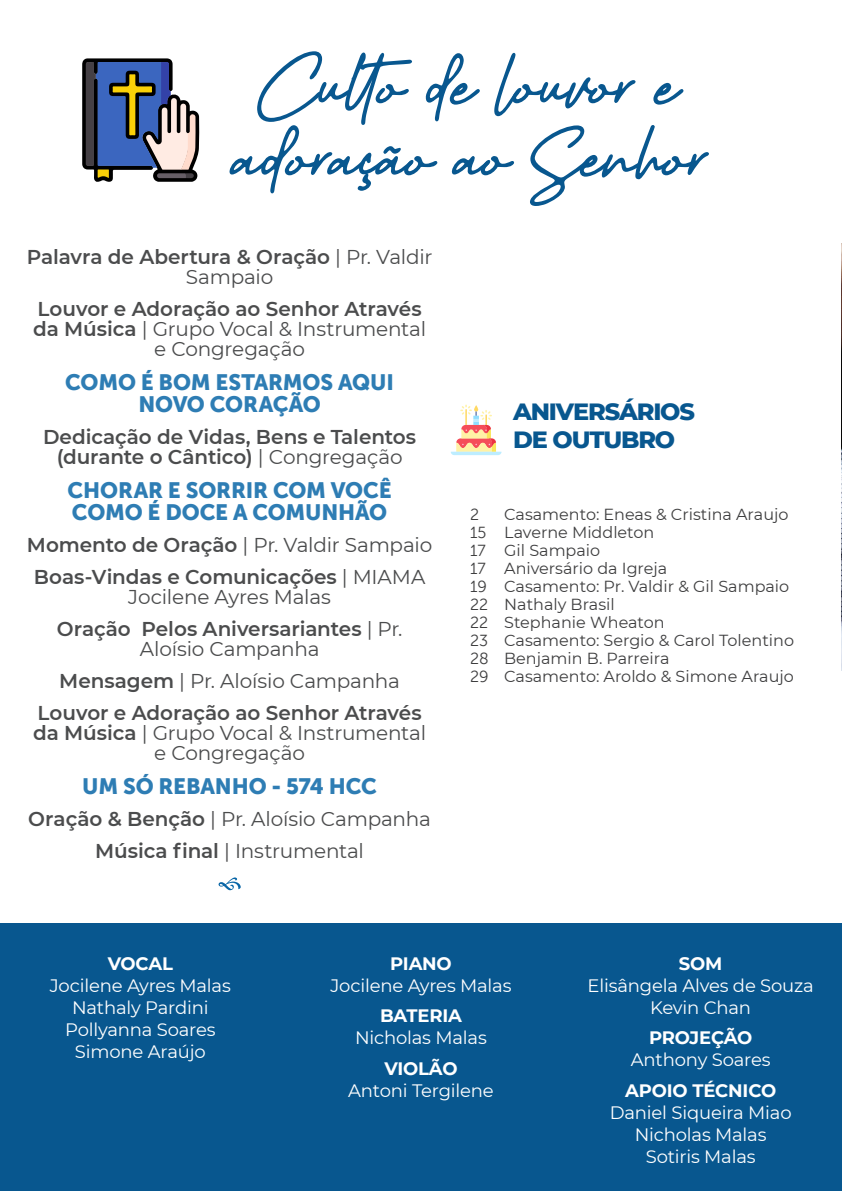
<style>
.page{position:relative;width:842px;height:1191px;background:#fff}
.page>*{position:absolute;margin:0;border:0;box-sizing:border-box;transform-origin:0 0}
.Titulo_1{font:112px "Better Yesterday italic";color:#08578f}
.Titulo_aniversarios{font:800 24px/28.8px "Montserrat";letter-spacing:-.05em;color:#08578f}
.Música_última{font:22px/22px "Museo Sans 900";letter-spacing:-.01em;color:#2e7db4;text-align:center}
.Lista_1_linha{font:600 20px/20px "Montserrat";letter-spacing:-.005em;color:#4b4c4d;text-align:center}
.Lista_1_linha-2{font:20px "Montserrat";letter-spacing:-.015em;color:#4b4c4d}
.Texto_rodapé_f{font:18px "Montserrat";letter-spacing:-.01em;color:#fff}
.Título_rodapé{font:700 18px "Montserrat";letter-spacing:-.01em;color:#fff}
.Aniversarios{font:16px/18px "Montserrat";color:#3e3e3f}
.Aniversarios-2{font:16px "Museo Sans 300";color:#3e3e3f}
.s1{font-weight:400}
.s2{font-weight:600}
.s3{font-family:"Museo Sans 300"}
</style>
<div class="page">
<img style="left:841px;top:243px;width:1px;height:427px">
<svg style="left:82px;top:58px;width:117px;height:124px"></svg>
<div style="left:0;top:923px;width:842px;height:268px;background:#08578f"></div>
<svg style="left:219px;top:877px;width:22px;height:13px"></svg>
<svg style="left:451px;top:404px;width:51px;height:51px"></svg>
<p class="Titulo_1" style="left:255px;top:33px;width:418px">Culto de louvor e</p>
<p class="Titulo_1" style="left:226px;top:105px;width:476px">adoração ao Senhor</p>
<p class="Lista_1_linha" style="left:27px;top:246px;width:407px">Palavra de Abertura &amp; Oração <span class="s1">| Pr. Valdir<br>Sampaio</span></p>
<p class="Lista_1_linha" style="left:33px;top:298px;width:395px">Louvor e Adoração ao Senhor Através da Música <span class="s1">| Grupo Vocal &amp; Instrumental e Congregação</span></p>
<p class="Música_última" style="left:65px;top:371px;width:330px">COMO É BOM ESTARMOS AQUI<br>NOVO CORAÇÃO</p>
<p class="Lista_1_linha" style="left:43px;top:426px;width:375px">Dedicação de Vidas, Bens e Talentos (durante o Cântico) <span class="s1">| Congregação</span></p>
<p class="Música_última" style="left:68px;top:479px;width:326px;text-align:left">CHORAR E SORRIR COM VOCÊ<br>COMO É DOCE A COMUNHÃO</p>
<p class="Lista_1_linha-2" style="left:27px;top:531px;width:407px"><span class="s2">Momento de Oração</span> | Pr. Valdir Sampaio</p>
<p class="Lista_1_linha" style="left:34px;top:566px;width:393px">Boas-Vindas e Comunicações <span class="s1">| MIAMA<br>Jocilene Ayres Malas</span></p>
<p class="Lista_1_linha" style="left:57px;top:618px;width:347px">Oração Pelos Aniversariantes <span class="s1">| Pr.<br>Aloísio Campanha</span></p>
<p class="Lista_1_linha-2" style="left:59px;top:667px;width:342px"><span class="s2">Mensagem</span> | Pr. Aloísio Campanha</p>
<p class="Lista_1_linha" style="left:33px;top:702px;width:395px">Louvor e Adoração ao Senhor Através da Música <span class="s1">| Grupo Vocal &amp; Instrumental e Congregação</span></p>
<p class="Música_última" style="left:82px;top:775px;width:296px">UM SÓ REBANHO - 574 HCC</p>
<p class="Lista_1_linha-2" style="left:28px;top:805px;width:404px"><span class="s2">Oração &amp; Benção</span> | Pr. Aloísio Campanha</p>
<p class="Lista_1_linha-2" style="left:95px;top:837px;width:270px"><span class="s2">Música final</span> | Instrumental</p>
<p class="Titulo_aniversarios" style="left:513px;top:395px;width:183px">ANIVERSÁRIOS<br>DE OUTUBRO</p>
<p class="Aniversarios" style="left:470px;top:504px;width:321px;text-indent:34px">Casamento: Eneas &amp; Cristina Araujo<br><span class="s3">15</span> Laverne Middleton<br><span class="s3">17</span> Gil Sampaio<br><span class="s3">17</span> Aniversário da Igreja<br><span class="s3">19</span> Casamento: Pr. Valdir &amp; Gil Sampaio<br><span class="s3">22</span> Nathaly Brasil</p>
<p class="Aniversarios" style="left:470px;top:612px;width:325px"><span class="s3">22</span> Stephanie Wheaton<br><span class="s3">23</span> Casamento: Sergio &amp; Carol Tolentino<br><span class="s3">28</span> Benjamin B. Parreira<br><span class="s3">29</span> Casamento: Aroldo &amp; Simone Araujo</p>
<p class="Aniversarios-2" style="left:470px;top:505px;width:11px">2</p>
<p class="Título_rodapé" style="left:108px;top:950px;width:67px">VOCAL</p>
<p class="Texto_rodapé_f" style="left:50px;top:972px;width:183px">Jocilene Ayres Malas</p>
<p class="Texto_rodapé_f" style="left:72px;top:994px;width:138px">Nathaly Pardini</p>
<p class="Texto_rodapé_f" style="left:65px;top:1016px;width:152px">Pollyanna Soares</p>
<p class="Texto_rodapé_f" style="left:75px;top:1038px;width:132px">Simone Araújo</p>
<p class="Título_rodapé" style="left:390px;top:950px;width:63px">PIANO</p>
<p class="Texto_rodapé_f" style="left:330px;top:972px;width:183px">Jocilene Ayres Malas</p>
<p class="Título_rodapé" style="left:380px;top:1002px;width:83px">BATERIA</p>
<p class="Texto_rodapé_f" style="left:355px;top:1025px;width:133px">Nicholas Malas</p>
<p class="Título_rodapé" style="left:384px;top:1055px;width:75px">VIOLÃO</p>
<p class="Texto_rodapé_f" style="left:348px;top:1077px;width:147px">Antoni Tergilene</p>
<p class="Título_rodapé" style="left:679px;top:950px;width:45px">SOM</p>
<p class="Texto_rodapé_f" style="left:588px;top:972px;width:228px">Elisângela Alves de Souza</p>
<p class="Texto_rodapé_f" style="left:650px;top:994px;width:102px">Kevin Chan</p>
<p class="Título_rodapé" style="left:649px;top:1024px;width:105px">PROJEÇÃO</p>
<p class="Texto_rodapé_f" style="left:631px;top:1047px;width:141px">Anthony Soares</p>
<p class="Título_rodapé" style="left:625px;top:1077px;width:153px">APOIO TÉCNICO</p>
<p class="Texto_rodapé_f" style="left:610px;top:1099px;width:183px">Daniel Siqueira Miao</p>
<p class="Texto_rodapé_f" style="left:635px;top:1121px;width:133px">Nicholas Malas</p>
<p class="Texto_rodapé_f" style="left:646px;top:1143px;width:111px">Sotiris Malas</p>
</div>
